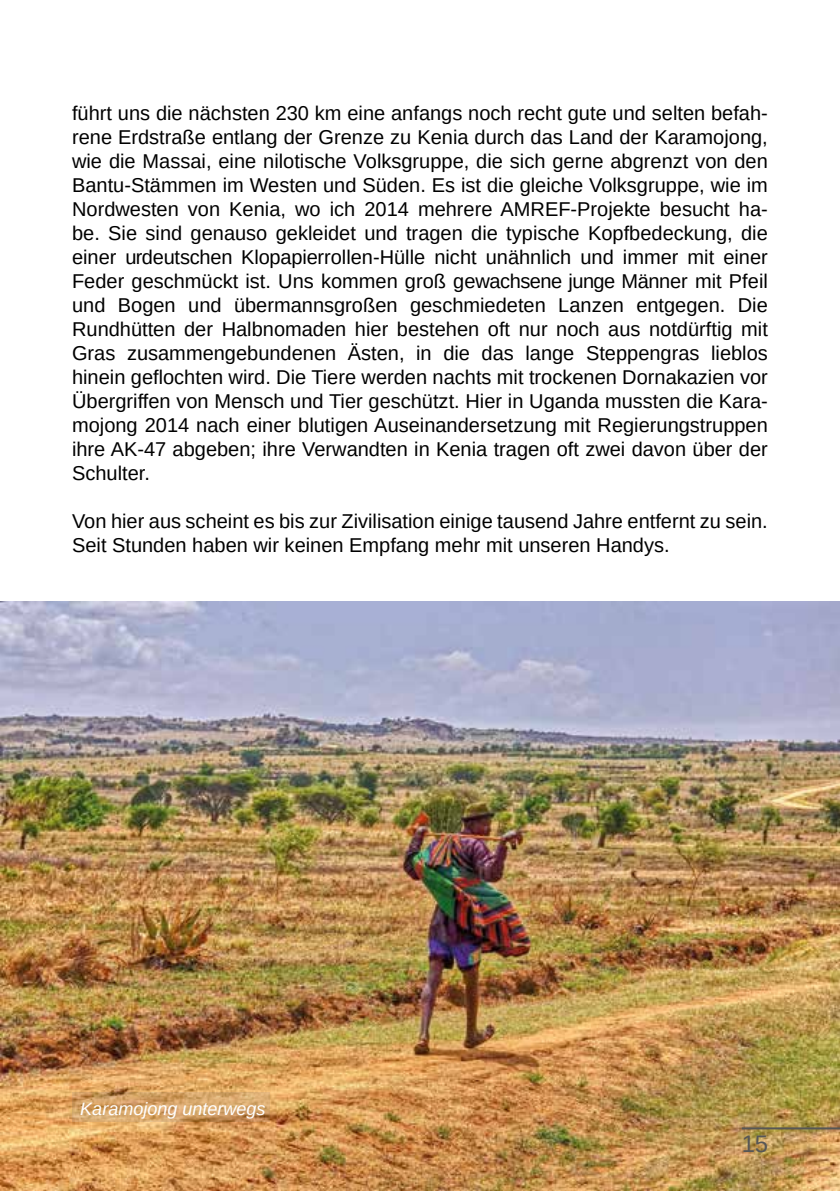
<style>
.page{position:relative;width:840px;height:1191px;background:#fff}
.page>*{position:absolute;margin:0;border:0;box-sizing:border-box;transform-origin:0 0}
.t1{font:24px "Liberation Sans";color:#575756}
.t2{font:20px/24px "Liberation Sans";color:#000;text-align:justify}
.t3{font:italic 18px "Liberation Sans";color:#fff}
</style>
<div class="page">
<img style="left:0;top:601px;width:839px;height:590px">
<svg style="left:72px;top:1092px;width:197px;height:29px"></svg>
<hr style="left:741px;top:1127px;width:98px;height:2px;background:#575756">
<p class="t2" style="left:72px;top:101px;width:697px">führt uns die nächsten 230 km eine anfangs noch recht gute und selten befah&shy;rene Erdstraße entlang der Grenze zu Kenia durch das Land der Karamojong, wie die Massai, eine nilotische Volksgruppe, die sich gerne abgrenzt von den Bantu-Stämmen im Westen und Süden. Es ist die gleiche Volksgruppe, wie im Nordwesten von Kenia, wo ich 2014 mehrere AMREF-Projekte besucht ha&shy;be. Sie sind genauso gekleidet und tragen die typische Kopfbedeckung, die einer urdeutschen Klopapierrollen-Hülle nicht unähnlich und immer mit einer Feder geschmückt ist. Uns kommen groß gewachsene junge Männer mit Pfeil und Bogen und übermannsgroßen geschmiedeten Lanzen entgegen. Die Rundhütten der Halbnomaden hier bestehen oft nur noch aus notdürftig mit Gras zusammengebundenen Ästen, in die das lange Steppengras lieblos hinein geflochten wird. Die Tiere werden nachts mit trockenen Dornakazien vor Übergriffen von Mensch und Tier geschützt. Hier in Uganda mussten die Kara&shy;mojong 2014 nach einer blutigen Auseinandersetzung mit Regierungstruppen ihre AK-47 abgeben; ihre Verwandten in Kenia tragen oft zwei davon über der Schulter.</p>
<p class="t2" style="left:72px;top:509px;width:696px">Von hier aus scheint es bis zur Zivilisation einige tausend Jahre entfernt zu sein.<br>Seit Stunden haben wir keinen Empfang mehr mit unseren Handys.</p>
<p class="t3" style="left:80px;top:1096px;width:187px">Karamojong unterwegs</p>
<p class="t1" style="left:741px;top:1128px;width:28px">15</p>
</div>
